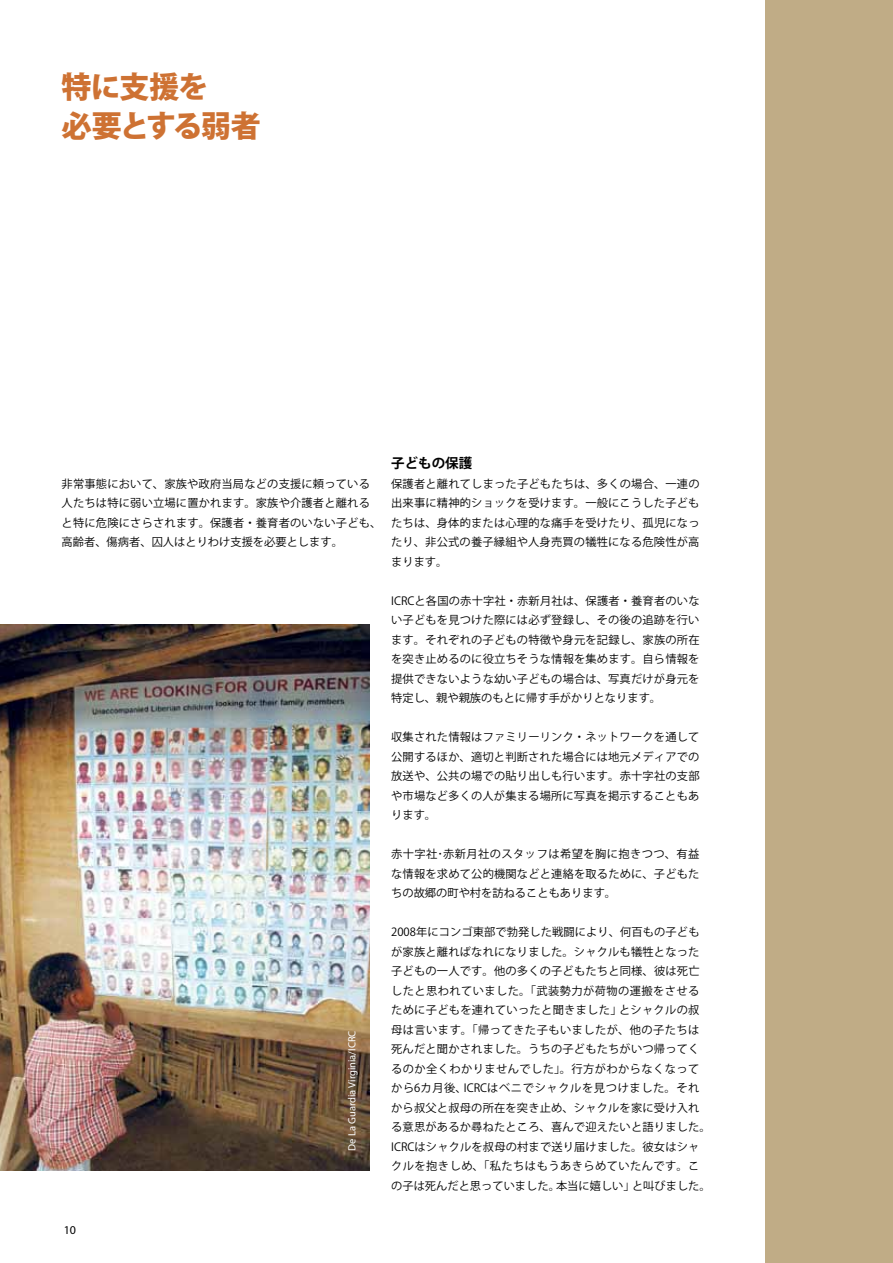
<style>
.page{position:relative;width:893px;height:1263px;background:#fff}
.page>*{position:absolute;margin:0;border:0;box-sizing:border-box;transform-origin:0 0}
.t1{font:800 30px/39px "Koz Go Pro";letter-spacing:-.04em;color:#ce7233}
.t2{font:700 13.5px "Koz Go Pro";color:#000}
.t3{font:12px "Myriad Pro";color:#000}
.t4{font:11.25px/19.5px "Koz Go Pro";letter-spacing:.015em;color:#000;text-align:justify}
.t5{font:10.5px "Myriad Pro";color:#fff}
</style>
<div class="page">
<img style="left:0;top:624px;width:370px;height:546px">
<div style="left:765px;top:0;width:128px;height:1263px;background:#c0ac86"></div>
<h1 class="t1" style="left:62px;top:69px;width:201px">特に支援を<br>必要とする弱者</h1>
<p class="t4" style="left:62px;top:474px;width:321px;text-align:left">非常事態において、家族や政府当局などの支援に頼っている人たちは特に弱い立場に置かれます。家族や介護者と離れると特に危険にさらされます。保護者・養育者のいない子ども、高齢者、傷病者、囚人はとりわけ支援を必要とします。</p>
<p class="t3" style="left:64px;top:1222px;width:14px">10</p>
<p class="t5" style="left:345px;top:1151px;width:122px;rotate:-90deg">De La Guardia Virginia/ICRC</p>
<p class="t2" style="left:391px;top:454px;width:82px">子どもの保護</p>
<p class="t4" style="left:391px;top:474px;width:310px">保護者と離れてしまった子どもたちは、多くの場合、一連の出来事に精神的ショックを受けます。一般にこうした子どもたちは、身体的または心理的な痛手を受けたり、孤児になったり、非公式の養子縁組や人身売買の犠牲になる危険性が高まります。</p>
<p class="t4" style="left:391px;top:591px;width:310px">ICRCと各国の赤十字社・赤新月社は、保護者・養育者のいない子どもを見つけた際には必ず登録し、その後の追跡を行います。それぞれの子どもの特徴や身元を記録し、家族の所在を突き止めるのに役立ちそうな情報を集めます。自ら情報を提供できないような幼い子どもの場合は、写真だけが身元を特定し、親や親族のもとに帰す手がかりとなります。</p>
<p class="t4" style="left:391px;top:727px;width:310px">収集された情報はファミリーリンク・ネットワークを通して公開するほか、適切と判断された場合には地元メディアでの放送や、公共の場での貼り出しも行います。赤十字社の支部や市場など多くの人が集まる場所に写真を掲示することもあります。</p>
<p class="t4" style="left:391px;top:844px;width:310px">赤十字社･赤新月社のスタッフは希望を胸に抱きつつ、有益な情報を求めて公的機関などと連絡を取るために、子どもたちの故郷の町や村を訪ねることもあります。</p>
<p class="t4" style="left:391px;top:922px;width:321px;text-align:left">2008年にコンゴ東部で勃発した戦闘により、何百もの子どもが家族と離ればなれになりました。シャクルも犠牲となった子どもの一人です。他の多くの子どもたちと同様、彼は死亡したと思われていました。「武装勢力が荷物の運搬をさせるために子どもを連れていったと聞きました」とシャクルの叔母は言います。「帰ってきた子もいましたが、他の子たちは死んだと聞かされました。うちの子どもたちがいつ帰ってくるのか全くわかりませんでした｣。行方がわからなくなってから6カ月後、ICRCはベニでシャクルを見つけました。それから叔父と叔母の所在を突き止め、シャクルを家に受け入れる意思があるか尋ねたところ、喜んで迎えたいと語りました。<br>ICRCはシャクルを叔母の村まで送り届けました。彼女はシャクルを抱きしめ、「私たちはもうあきらめていたんです。この子は死んだと思っていました。本当に嬉しい」と叫びました。</p>
</div>
